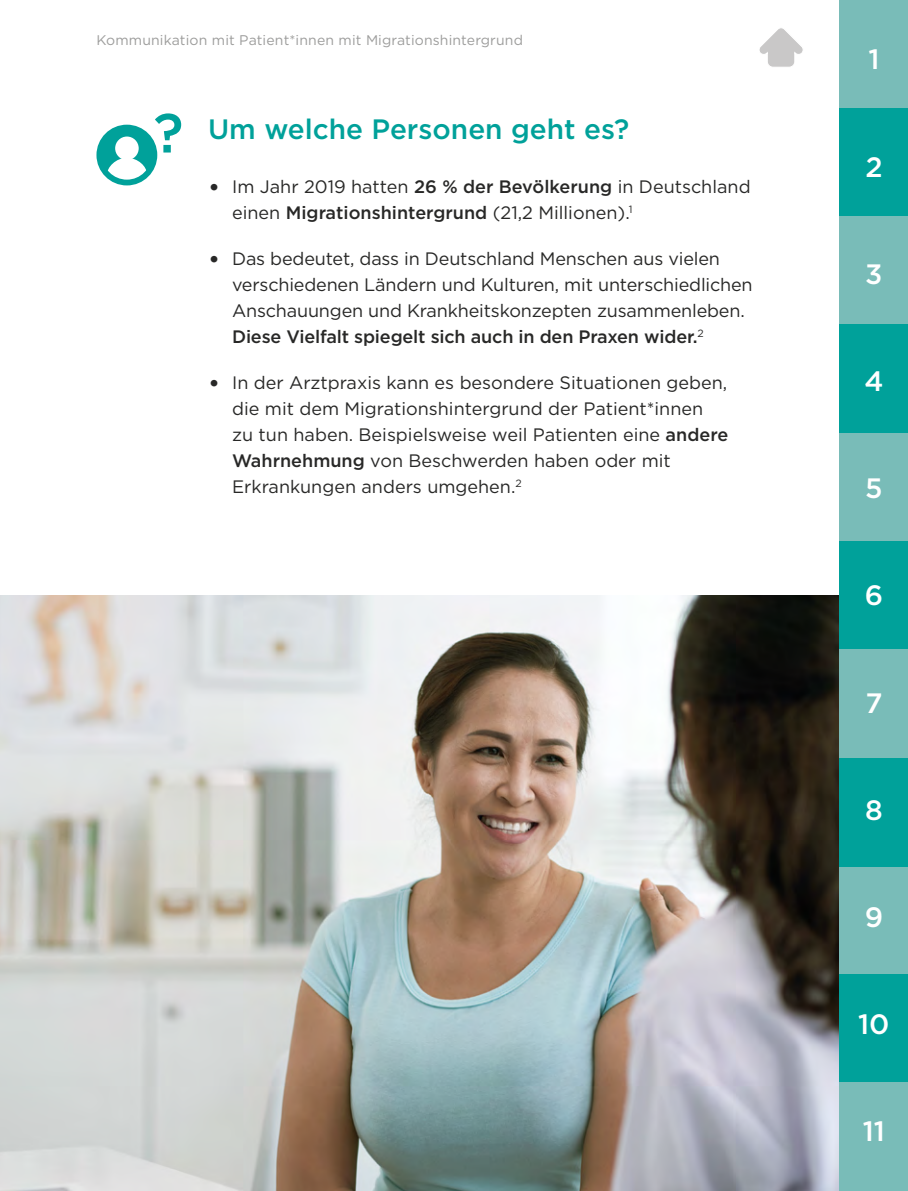
<style>
.page{position:relative;width:908px;height:1191px;background:#fff}
.page>*{position:absolute;margin:0;border:0;box-sizing:border-box;transform-origin:0 0}
.t1{font:500 28px "Gotham";color:#00a19a}
.t2{font:500 28px "Gotham";color:#fff}
.t3{font:18px/26px "Gotham";color:#282827}
.t4{font:14px "Gotham";letter-spacing:.01em;color:#9d9d9c}
.s1{font-size:25.2px}
.s2{font-weight:500}
</style>
<div class="page">
<svg style="left:759px;top:28px;width:44px;height:39px"></svg>
<div style="left:96px;top:125px;width:61px;height:60px;background:#00a19a;border-radius:50%"></div>
<div style="left:115px;top:136px;width:24px;height:24px;background:#fff;border-radius:50%"></div>
<svg style="left:107px;top:158px;width:40px;height:22px"></svg>
<svg style="left:155px;top:113px;width:26px;height:39px"></svg>
<img style="left:0;top:595px;width:839px;height:596px">
<div style="left:839px;top:0;width:68px;height:108px;background:#79bcb8"></div>
<div style="left:839px;top:433px;width:68px;height:108px;background:#79bcb8"></div>
<div style="left:839px;top:866px;width:68px;height:108px;background:#79bcb8"></div>
<div style="left:839px;top:108px;width:68px;height:108px;background:#00a19a"></div>
<div style="left:839px;top:541px;width:68px;height:108px;background:#00a19a"></div>
<div style="left:839px;top:974px;width:68px;height:108px;background:#00a19a"></div>
<div style="left:839px;top:216px;width:68px;height:109px;background:#79bcb8"></div>
<div style="left:839px;top:649px;width:68px;height:109px;background:#79bcb8"></div>
<div style="left:839px;top:1082px;width:68px;height:109px;background:#79bcb8"></div>
<div style="left:839px;top:325px;width:68px;height:108px;background:#00a19a"></div>
<div style="left:839px;top:758px;width:68px;height:108px;background:#00a19a"></div>
<p class="t4" style="left:96px;top:31px;width:428px">Kommunikation mit Patient*innen mit Migrationshintergrund</p>
<h1 class="t1" style="left:208px;top:111px;width:422px">Um welche Personen geht es?</h1>
<p class="t3" style="left:232px;top:174px;width:520px;text-indent:-24px"><span class="s1">•</span> Im Jahr 2019 hatten <span class="s2">26 % der Bevölkerung</span> in Deutschland einen <span class="s2">Migrationshintergrund</span> (21,2 Millionen).<sup>1</sup></p>
<p class="t3" style="left:232px;top:245px;width:522px;text-indent:-24px"><span class="s1">•</span> Das bedeutet, dass in Deutschland Menschen aus vielen verschiedenen Ländern und Kulturen, mit unterschiedlichen Anschauungen und Krankheitskonzepten zusammenleben.<br><span class="s2">Diese Vielfalt spiegelt sich auch in den Praxen wider.</span><sup>2</sup></p>
<p class="t3" style="left:232px;top:369px;width:497px;text-indent:-24px"><span class="s1">•</span> In der Arztpraxis kann es besondere Situationen geben, die mit dem Migrationshintergrund der Patient*innen zu tun haben. Beispielsweise weil Patienten eine <span class="s2">andere Wahrnehmung</span> von Beschwerden haben oder mit Erkrankungen anders umgehen.<sup>2</sup></p>
<h1 class="t2" style="left:868px;top:41px;width:13px">1</h1>
<h1 class="t2" style="left:864px;top:148px;width:19px">2</h1>
<h1 class="t2" style="left:864px;top:256px;width:19px">3</h1>
<h1 class="t2" style="left:863px;top:363px;width:21px">4</h1>
<h1 class="t2" style="left:864px;top:470px;width:19px">5</h1>
<h1 class="t2" style="left:864px;top:577px;width:20px">6</h1>
<h1 class="t2" style="left:865px;top:684px;width:19px">7</h1>
<h1 class="t2" style="left:864px;top:791px;width:19px">8</h1>
<h1 class="t2" style="left:864px;top:898px;width:20px">9</h1>
<h1 class="t2" style="left:857px;top:1006px;width:33px">10</h1>
<h1 class="t2" style="left:862px;top:1113px;width:24px">11</h1>
</div>
